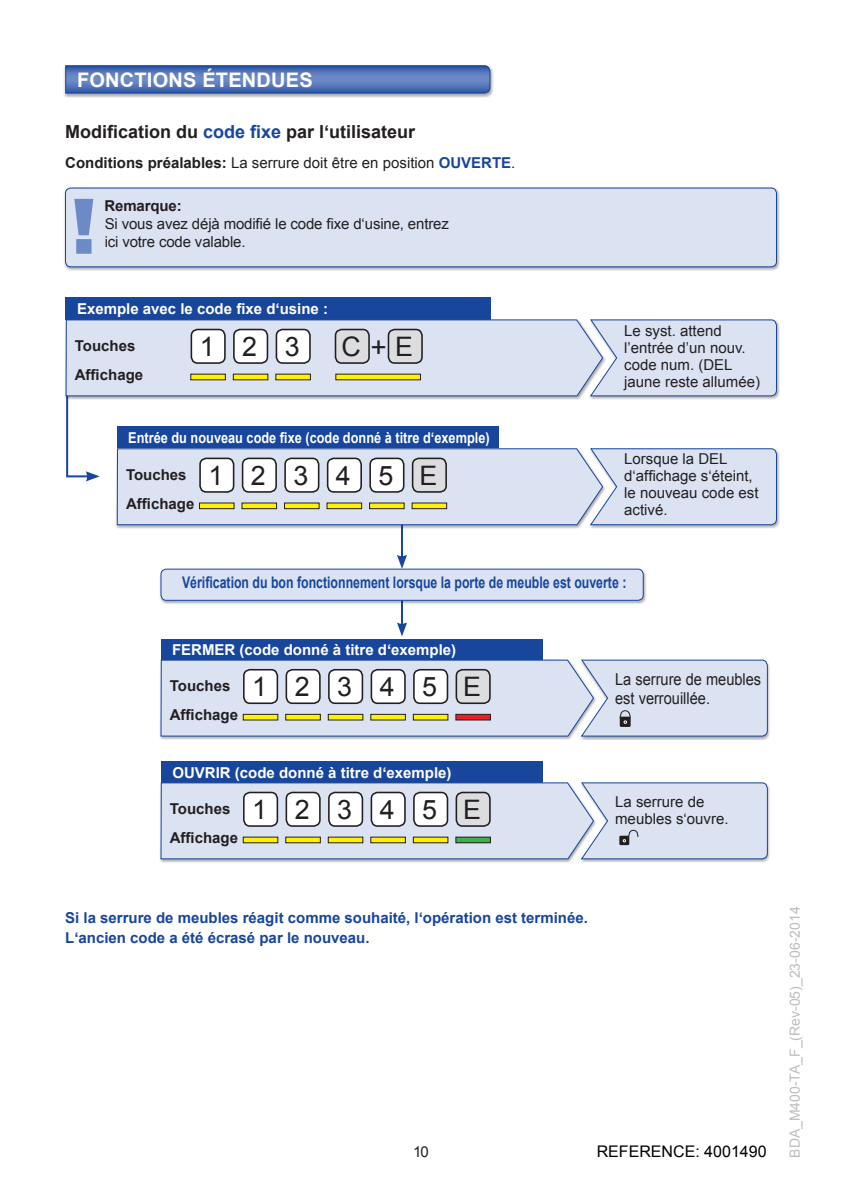
<style>
.page{position:relative;width:842px;height:1191px;background:#fff}
.page>*{position:absolute;margin:0;border:0;box-sizing:border-box;transform-origin:0 0}
.t1{font:26.8px "Arial";color:#231f20}
.t2{font:700 20px "Arial";letter-spacing:.01em;color:#fff}
.t3{font:700 18px "Arial";color:#231f20}
.t4{font:16.4px/18.6px "Arial";color:#231f20;scale:.89 1}
.t5{font:700 16px "Arial";color:#18469d;scale:.77 1}
.t6{font:16px "Arial";color:#000}
.t7{font:15px/17px "Arial";color:#231f20}
.t8{font:700 15px/20.8px "Arial";color:#18469d}
.t9{font:700 15px "Arial";color:#fff}
.t10{font:700 15px/29.4px "Arial";color:#231f20}
.t11{font:700 15px "Arial";color:#fff;scale:.85 1}
.t12{font:14px "Arial";color:#bcbdc0}
.s1{color:#18469d}
.s2{font-weight:700}
.s3{font-weight:700;color:#18469d}
.s4{font-size:28px}
.s5{font-weight:400;font-size:26.8px}
.s6{font-style:inherit}
</style>
<div class="page">
<div style="left:63px;top:64px;width:431px;height:34px;background:#231f20;opacity:.4"></div>
<svg style="left:65px;top:65px;width:426px;height:29px"></svg>
<div style="left:64px;top:187px;width:716px;height:84px;background:#231f20;opacity:.4"></div>
<div style="left:65px;top:188px;width:711px;height:79px;background:#dbe2f2;border-radius:5px"></div>
<svg style="left:74px;top:199px;width:19px;height:55px"></svg>
<div style="left:65px;top:188px;width:712px;height:79px;border:1px solid #18469d;border-radius:5px"></div>
<hr style="left:401px;top:582px;width:2px;height:43px;background:#18469d">
<svg style="left:397px;top:622px;width:10px;height:14px"></svg>
<div style="left:159px;top:567px;width:488px;height:37px;background:#231f20;opacity:.4"></div>
<div style="left:161px;top:569px;width:482px;height:31px;background:#dbe2f2;border-radius:5px"></div>
<div style="left:161px;top:569px;width:482px;height:31px;border:1px solid #18469d;border-radius:5px"></div>
<hr style="left:401px;top:496px;width:2px;height:62px;background:#18469d">
<svg style="left:397px;top:555px;width:10px;height:14px"></svg>
<div style="left:117px;top:426px;width:381px;height:22px;background:#18469d"></div>
<div style="left:115px;top:448px;width:491px;height:81px;background:#231f20;opacity:.4"></div>
<div style="left:589px;top:447px;width:191px;height:82px;background:#231f20;opacity:.4"></div>
<svg style="left:117px;top:448px;width:660px;height:77px"></svg>
<div style="left:161px;top:639px;width:381px;height:22px;background:#18469d"></div>
<div style="left:159px;top:659px;width:437px;height:81px;background:#231f20;opacity:.4"></div>
<div style="left:580px;top:658px;width:191px;height:82px;background:#231f20;opacity:.4"></div>
<svg style="left:160px;top:659px;width:608px;height:77px"></svg>
<div style="left:161px;top:761px;width:382px;height:22px;background:#18469d"></div>
<div style="left:159px;top:782px;width:437px;height:81px;background:#231f20;opacity:.4"></div>
<div style="left:580px;top:781px;width:191px;height:82px;background:#231f20;opacity:.4"></div>
<svg style="left:160px;top:782px;width:608px;height:77px"></svg>
<svg style="left:66px;top:400px;width:34px;height:81px"></svg>
<div style="left:66px;top:297px;width:425px;height:23px;background:#18469d"></div>
<div style="left:64px;top:319px;width:542px;height:81px;background:#231f20;opacity:.4"></div>
<svg style="left:65px;top:319px;width:524px;height:77px"></svg>
<div style="left:589px;top:318px;width:191px;height:82px;background:#231f20;opacity:.4"></div>
<svg style="left:590px;top:319px;width:187px;height:77px"></svg>
<h2 class="t2" style="left:77px;top:69px;width:237px">FONCTIONS ÉTENDUES</h2>
<p class="t3" style="left:65px;top:122px;width:352px">Modification du <span class="s1">code fixe</span> par l‘utilisateur</p>
<p class="t7" style="left:65px;top:154px;width:452px"><span class="s2">Conditions préalables:</span> La serrure doit être en position <span class="s3">OUVERTE</span>.</p>
<p class="t10" style="left:105px;top:191px;width:79px">Remarque:</p>
<p class="t7" style="left:105px;top:215px;width:346px;line-height:18px">Si vous avez déjà modifié le code fixe d‘usine, entrez ici votre code valable.</p>
<p class="t9" style="left:77px;top:300px;width:252px">Exemple avec le code fixe d‘usine :</p>
<p class="t10" style="left:75px;top:331px;width:62px">Touches</p>
<h1 class="t1" style="left:200px;top:331px;width:101px">123</h1>
<h1 class="t1" style="left:342px;top:331px;width:73px">C<span class="s4">+</span>E</h1>
<p class="t10" style="left:75px;top:360px;width:70px">Affichage</p>
<p class="t7" style="left:624px;top:322px;width:137px">Le syst. attend l’entrée d’un nouv. code num. (DEL jaune reste allumée)</p>
<p class="t11" style="left:128px;top:429px;width:427px">Entrée du nouveau code fixe (code donné à titre d‘exemple)</p>
<p class="t10" style="left:126px;top:459px;width:313px">Touches <span class="s5">1 2 3 4 5 E<br></span>Affichage</p>
<p class="t7" style="left:624px;top:451px;width:136px">Lorsque la DEL d‘affichage s‘éteint, le nouveau code est activé.</p>
<p class="t5" style="left:182px;top:574px;width:579px">Vérification du bon fonctionnement lorsque la porte de meuble est ouverte :</p>
<p class="t9" style="left:172px;top:641px;width:286px">FERMER (code donné à titre d‘exemple)</p>
<p class="t10" style="left:170px;top:671px;width:313px">Touches <span class="s5">1 2 3 4 5 E<br></span>Affichage</p>
<p class="t4" style="left:615px;top:670px;width:166px">La serrure de meubles est verrouillée.</p>
<p class="t9" style="left:172px;top:764px;width:281px">OUVRIR (code donné à titre d‘exemple)</p>
<p class="t10" style="left:170px;top:793px;width:313px">Touches <span class="s5">1 2 3 4 5 E<br></span>Affichage</p>
<p class="t7" style="left:615px;top:793px;width:115px">La serrure de meubles s‘ouvre.</p>
<p class="t8" style="left:65px;top:907px;width:524px">Si la serrure de meubles réagit comme souhaité, l‘opération est terminée.<br>L‘ancien code a été écrasé par le nouveau.</p>
<p class="t7" style="left:413px;top:1143px;width:17px">1<span class="s6">0</span></p>
<p class="t6" style="left:597px;top:1141px;width:171px">REFERENCE: 4001490</p>
<p class="t12" style="left:787px;top:1157px;width:253px;rotate:-90deg">BDA_M400-TA_F_(Rev-05)_23-06-2014</p>
</div>
